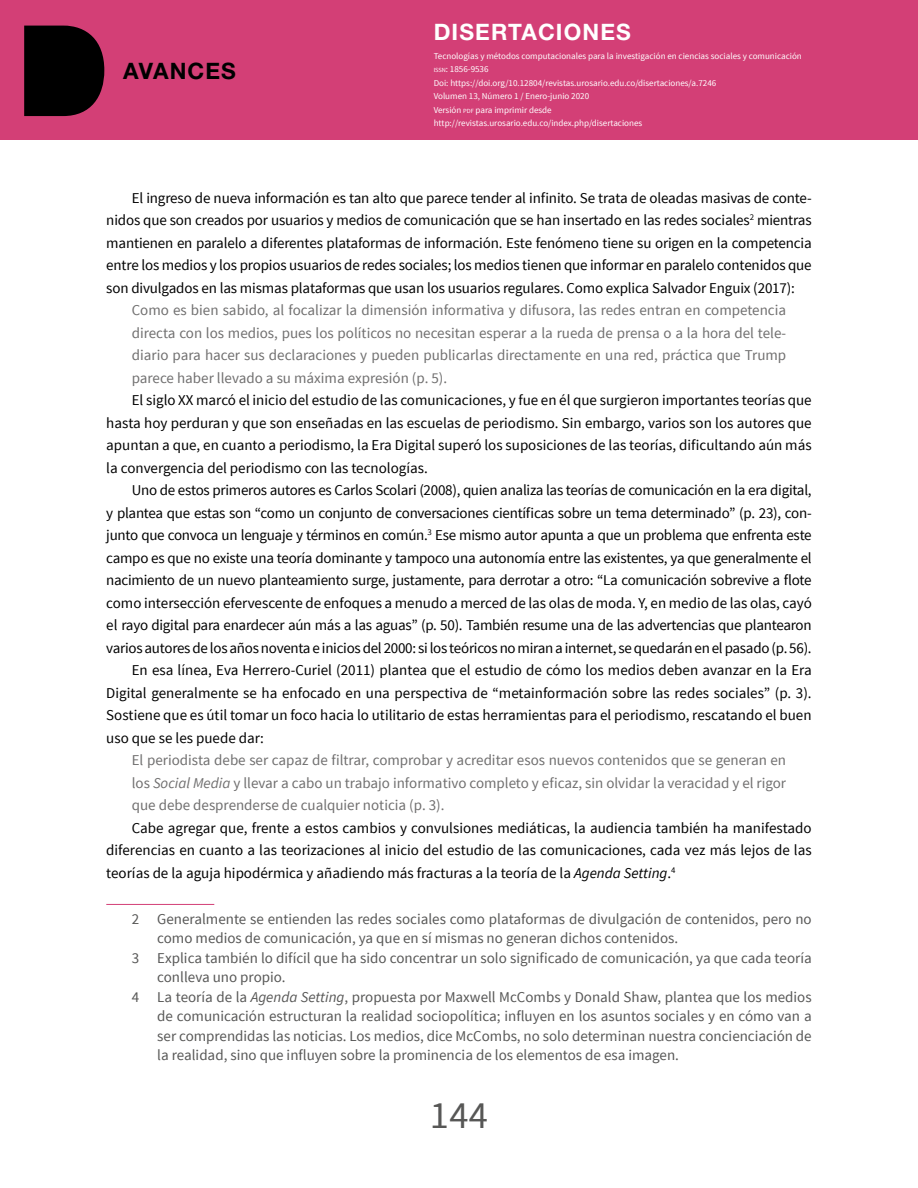
<style>
.page{position:relative;width:918px;height:1188px;background:#fff}
.page>*{position:absolute;margin:0;border:0;box-sizing:border-box;transform-origin:0 0}
.t1{font:38.4px "Source Sans Pro";color:#575756}
.t2{font:700 22.65px "Helvetica Neue LT Std";letter-spacing:.05em;color:#fff}
.t3{font:700 22.65px "Helvetica Neue LT Std";letter-spacing:.05em;color:#000}
.t4{font:15px/22.5px "Source Sans Pro";letter-spacing:-.01em;color:#000;text-align:justify}
.t5{font:15px "Source Sans Pro";color:#575756}
.t6{font:15px/22.5px "Source Sans Pro";color:#706f6f;text-align:justify}
.t7{font:9px/13.5px "Source Sans Pro";color:#fff}
.s1{font-size:6.3px}
.s2{font-style:inherit}
.s3{font-style:italic}
</style>
<div class="page">
<div style="left:0;top:0;width:918px;height:139px;background:#d33f76"></div>
<svg style="left:24px;top:26px;width:80px;height:90px;background:#13050a"></svg>
<hr style="left:106px;top:904px;width:108px;height:1px;background:#d33f76">
<h2 class="t3" style="left:123px;top:57px;width:114px">AVANCES</h2>
<h2 class="t2" style="left:434px;top:18px;width:199px">DISERTACIONES</h2>
<p class="t7" style="left:434px;top:49px;width:370px">Tecnologías y métodos computacionales para la investigación en ciencias sociales y comunicación <span class="s1">ISSN</span>: 1856-9536<br>Doi: https://doi.org/10.12804/revistas.urosario.edu.co/disertaciones/a.7246<br>Volumen 13, Número 1 / Enero-junio 2020<br>Versión <span class="s1">PDF</span> para imprimir desde<br>http://revistas.urosario.edu.co/index.php/disertaciones</p>
<p class="t4" style="left:106px;top:187px;width:707px;text-indent:26px">El ingreso de nueva información es tan alto que parece tender al infinito. Se trata de oleadas masivas de conte&shy;nidos que son creados por usuarios y medios de comunicación que se han insertado en las redes sociales<sup>2</sup> mientras mantienen en paralelo a diferentes plataformas de información. Este fenómeno tiene su origen en la competencia entre los medios y los propios usuarios de redes sociales; los medios tienen que informar en paralelo contenidos que son divulgados en las mismas plataformas que usan los usuarios regulares. Como explica Salvador Enguix (2017):</p>
<p class="t6" style="left:132px;top:299px;width:656px">Como es bien sabido, al focalizar la dimensión informativa y difusora, las redes entran en competencia</p>
<p class="t6" style="left:132px;top:322px;width:656px">directa con los medios, pues los políticos no necesitan esperar a la rueda de prensa o a la hora del tele-</p>
<p class="t6" style="left:132px;top:344px;width:656px">diario para hacer sus declaraciones y pueden publicarlas directamente en una red, práctica que Trump</p>
<p class="t6" style="left:132px;top:367px;width:317px">parece haber llevado a su máxima expresión (p. 5).</p>
<p class="t4" style="left:132px;top:389px;width:681px">El siglo <span class="s2">XX</span> marcó el inicio del estudio de las comunicaciones, y fue en él que surgieron importantes teorías que</p>
<p class="t4" style="left:106px;top:412px;width:707px">hasta hoy perduran y que son enseñadas en las escuelas de periodismo. Sin embargo, varios son los autores que</p>
<p class="t4" style="left:106px;top:434px;width:707px">apuntan a que, en cuanto a periodismo, la Era Digital superó los suposiciones de las teorías, dificultando aún más</p>
<p class="t4" style="left:106px;top:457px;width:323px">la convergencia del periodismo con las tecnologías.</p>
<p class="t4" style="left:132px;top:479px;width:681px">Uno de estos primeros autores es Carlos Scolari (2008), quien analiza las teorías de comunicación en la era digital,</p>
<p class="t4" style="left:106px;top:502px;width:707px">y plantea que estas son “como un conjunto de conversaciones científicas sobre un tema determinado” (p. 23), con-</p>
<p class="t4" style="left:106px;top:524px;width:707px">junto que convoca un lenguaje y términos en común.<sup>3</sup> Ese mismo autor apunta a que un problema que enfrenta este</p>
<p class="t4" style="left:106px;top:547px;width:707px">campo es que no existe una teoría dominante y tampoco una autonomía entre las existentes, ya que generalmente el</p>
<p class="t4" style="left:106px;top:569px;width:707px">nacimiento de un nuevo planteamiento surge, justamente, para derrotar a otro: “La comunicación sobrevive a flote</p>
<p class="t4" style="left:106px;top:592px;width:707px">como intersección efervescente de enfoques a menudo a merced de las olas de moda. Y, en medio de las olas, cayó</p>
<p class="t4" style="left:106px;top:614px;width:707px">el rayo digital para enardecer aún más a las aguas” (p. 50). También resume una de las advertencias que plantearon</p>
<p class="t4" style="left:106px;top:637px;width:707px">varios autores de los años noventa e inicios del 2000: si los teóricos no miran a internet, se quedarán en el pasado (p. 56).</p>
<p class="t4" style="left:132px;top:659px;width:681px">En esa línea, Eva Herrero-Curiel (2011) plantea que el estudio de cómo los medios deben avanzar en la Era</p>
<p class="t4" style="left:106px;top:682px;width:707px">Digital generalmente se ha enfocado en una perspectiva de “metainformación sobre las redes sociales” (p. 3).</p>
<p class="t4" style="left:106px;top:704px;width:707px">Sostiene que es útil tomar un foco hacia lo utilitario de estas herramientas para el periodismo, rescatando el buen</p>
<p class="t4" style="left:106px;top:727px;width:159px">uso que se les puede dar:</p>
<p class="t6" style="left:132px;top:749px;width:656px">El periodista debe ser capaz de filtrar, comprobar y acreditar esos nuevos contenidos que se generan en los <span class="s3">Social Media</span> y llevar a cabo un trabajo informativo completo y eficaz, sin olvidar la veracidad y el rigor que debe desprenderse de cualquier noticia (p. 3).</p>
<p class="t4" style="left:106px;top:817px;width:707px;text-indent:26px">Cabe agregar que, frente a estos cambios y convulsiones mediáticas, la audiencia también ha manifestado diferencias en cuanto a las teorizaciones al inicio del estudio de las comunicaciones, cada vez más lejos de las teorías de la aguja hipodérmica y añadiendo más fracturas a la teoría de la <span class="s3">Agenda Setting</span>.<sup>4</sup></p>
<p class="t5" style="left:132px;top:910px;width:681px">2 Generalmente se entienden las redes sociales como plataformas de divulgación de contenidos, pero no</p>
<p class="t5" style="left:157px;top:929px;width:522px">como medios de comunicación, ya que en sí mismas no generan dichos contenidos.</p>
<p class="t5" style="left:132px;top:949px;width:681px">3 Explica también lo difícil que ha sido concentrar un solo significado de comunicación, ya que cada teoría</p>
<p class="t5" style="left:157px;top:968px;width:130px">conlleva uno propio.</p>
<p class="t5" style="left:132px;top:988px;width:681px">4 La teoría de la <span class="s3">Agenda Setting</span>, propuesta por Maxwell McCombs y Donald Shaw, plantea que los medios</p>
<p class="t5" style="left:157px;top:1007px;width:656px">de comunicación estructuran la realidad sociopolítica; influyen en los asuntos sociales y en cómo van a</p>
<p class="t5" style="left:157px;top:1027px;width:656px">ser comprendidas las noticias. Los medios, dice McCombs, no solo determinan nuestra concienciación de</p>
<p class="t5" style="left:157px;top:1046px;width:523px">la realidad, sino que influyen sobre la prominencia de los elementos de esa imagen.</p>
<h1 class="t1" style="left:430px;top:1092px;width:60px">144</h1>
</div>
